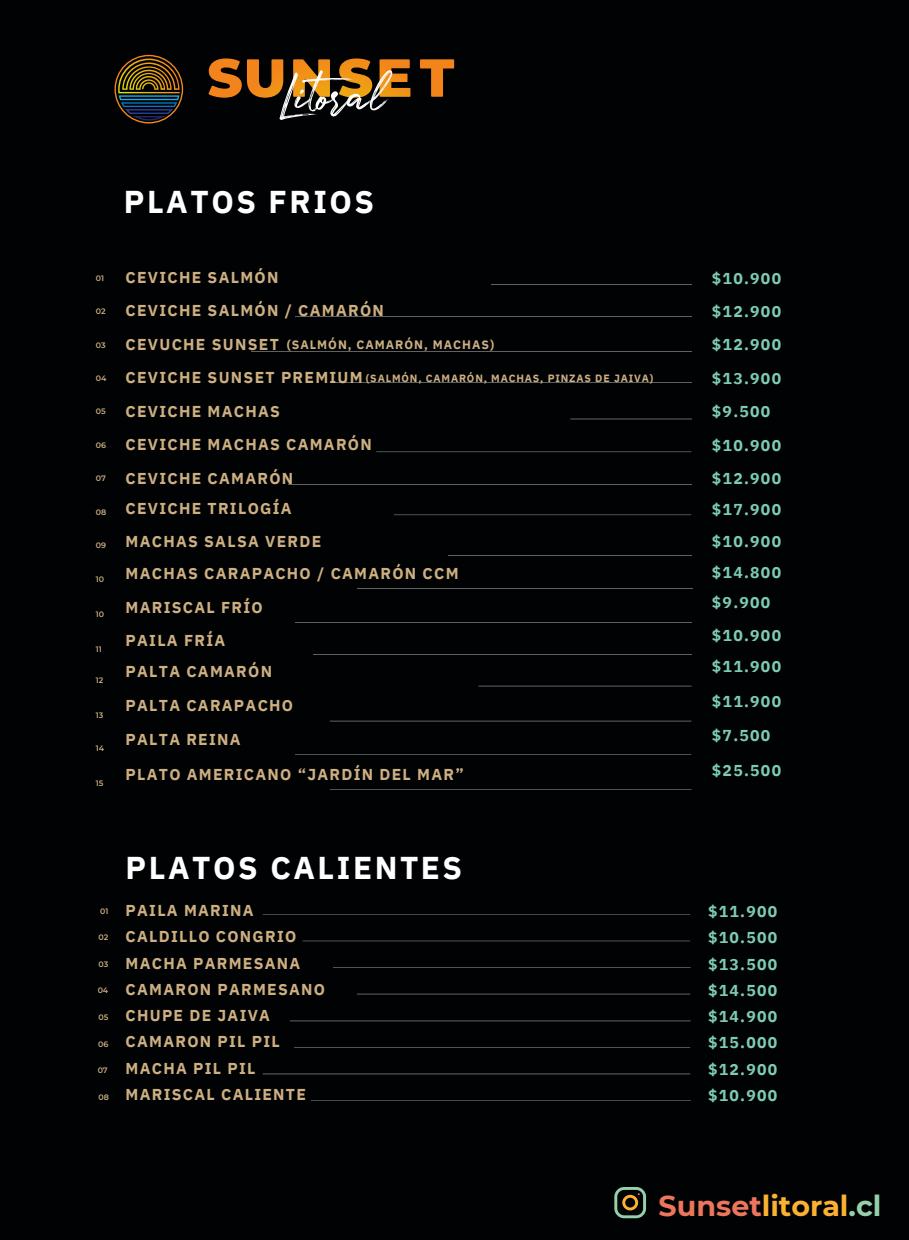
<style>
.page{position:relative;width:909px;height:1240px;background:#000204}
.page>*{position:absolute;margin:0;border:0;box-sizing:border-box;transform-origin:0 0}
.t1{font:700 31.5px "IBM Plex Sans";letter-spacing:.08em;color:#fff}
.t2{font:700 28.53px "Montserrat";color:#fcb131}
.t3{font:700 15.75px/26.2px "IBM Plex Sans";letter-spacing:.08em;color:#cdaf81}
.t4{font:700 15.75px/26.2px "IBM Plex Sans";letter-spacing:.08em;color:#7dcbb2}
.t5{font:700 12.25px "IBM Plex Sans";letter-spacing:.08em;color:#cdaf81}
.t6{font:700 10.5px "IBM Plex Sans";letter-spacing:.08em;color:#cdaf81}
.t7{font:600 7.88px "Montserrat";color:#cdaf81}
.s1{color:#ec755b}
.s2{color:#94d0a9}
</style>
<div class="page">
<svg style="left:114px;top:55px;width:69px;height:68px"></svg>
<svg style="left:208px;top:58px;width:202px;height:62px"></svg>
<svg style="left:420px;top:59px;width:34px;height:38px"></svg>
<hr style="left:252px;top:351px;width:440px;height:1px;background:#5d6162">
<hr style="left:263px;top:914px;width:427px;height:1px;background:#5d6162">
<hr style="left:263px;top:1073px;width:427px;height:1px;background:#5d6162">
<hr style="left:288px;top:484px;width:404px;height:1px;background:#5d6162">
<hr style="left:290px;top:1020px;width:401px;height:1px;background:#5d6162">
<hr style="left:294px;top:1047px;width:396px;height:1px;background:#5d6162">
<hr style="left:295px;top:754px;width:396px;height:1px;background:#5d6162">
<hr style="left:295px;top:316px;width:397px;height:1px;background:#5d6162">
<hr style="left:295px;top:622px;width:397px;height:1px;background:#5d6162">
<hr style="left:303px;top:940px;width:387px;height:1px;background:#5d6162">
<hr style="left:311px;top:1100px;width:380px;height:1px;background:#5d6162">
<hr style="left:313px;top:654px;width:379px;height:1px;background:#5d6162">
<hr style="left:330px;top:721px;width:361px;height:1px;background:#5d6162">
<hr style="left:330px;top:789px;width:361px;height:1px;background:#5d6162">
<hr style="left:333px;top:967px;width:358px;height:1px;background:#5d6162">
<hr style="left:335px;top:382px;width:357px;height:1px;background:#5d6162">
<hr style="left:357px;top:994px;width:333px;height:1px;background:#5d6162">
<hr style="left:357px;top:588px;width:335px;height:1px;background:#5d6162">
<hr style="left:376px;top:451px;width:315px;height:1px;background:#5d6162">
<hr style="left:394px;top:514px;width:297px;height:1px;background:#5d6162">
<hr style="left:449px;top:555px;width:243px;height:1px;background:#5d6162">
<hr style="left:478px;top:686px;width:213px;height:1px;background:#5d6162">
<hr style="left:491px;top:284px;width:201px;height:1px;background:#5d6162">
<hr style="left:570px;top:419px;width:122px;height:1px;background:#5d6162">
<svg style="left:614px;top:1187px;width:32px;height:31px"></svg>
<p class="t1" style="left:124px;top:181px;width:252px">PLATOS FRIOS</p>
<p class="t7" style="left:96px;top:273px;width:10px">01</p>
<p class="t7" style="left:96px;top:306px;width:11px">02</p>
<h3 class="t7" style="left:96px;top:340px;width:11px">03</h3>
<p class="t7" style="left:96px;top:373px;width:12px">04</p>
<p class="t7" style="left:96px;top:407px;width:11px">05</p>
<p class="t7" style="left:96px;top:440px;width:12px">06</p>
<p class="t7" style="left:96px;top:474px;width:12px">07</p>
<p class="t7" style="left:96px;top:507px;width:12px">08</p>
<p class="t7" style="left:96px;top:540px;width:12px">09</p>
<p class="t7" style="left:96px;top:574px;width:10px">10</p>
<p class="t7" style="left:96px;top:609px;width:10px">10</p>
<p class="t7" style="left:96px;top:644px;width:7px">11</p>
<p class="t7" style="left:96px;top:675px;width:9px">12</p>
<p class="t7" style="left:96px;top:710px;width:9px">13</p>
<p class="t7" style="left:96px;top:743px;width:10px">14</p>
<p class="t7" style="left:96px;top:778px;width:9px">15</p>
<h1 class="t3" style="left:126px;top:260px;width:260px;line-height:33.4px">CEVICHE SALMÓN<br>CEVICHE SALMÓN / CAMARÓN<br>CEVUCHE SUNSET<br>CEVICHE SUNSET PREMIUM<br>CEVICHE MACHAS<br>CEVICHE MACHAS CAMARÓN<br>CEVICHE CAMARÓN</h1>
<h1 class="t3" style="left:126px;top:491px;width:334px;line-height:33px">CEVICHE TRILOGÍA<br>MACHAS SALSA VERDE<br>MACHAS CARAPACHO / CAMARÓN CCM<br>MARISCAL FRÍO<br>PAILA FRÍA</h1>
<h1 class="t3" style="left:126px;top:657px;width:148px">PALTA CAMARÓN</h1>
<h1 class="t3" style="left:126px;top:689px;width:169px;line-height:33.4px">PALTA CARAPACHO<br>PALTA REINA</h1>
<h1 class="t3" style="left:126px;top:760px;width:340px">PLATO AMERICANO “JARDÍN DEL MAR”</h1>
<h4 class="t5" style="left:287px;top:336px;width:209px">(SALMÓN, CAMARÓN, MACHAS)</h4>
<p class="t6" style="left:366px;top:371px;width:289px">(SALMÓN, CAMARÓN, MACHAS, PINZAS DE JAIVA)</p>
<p class="t7" style="left:100px;top:906px;width:10px">01</p>
<p class="t7" style="left:98px;top:932px;width:11px">02</p>
<p class="t7" style="left:98px;top:959px;width:11px">03</p>
<h5 class="t7" style="left:98px;top:986px;width:12px">04</h5>
<p class="t7" style="left:98px;top:1012px;width:11px">05</p>
<p class="t7" style="left:98px;top:1039px;width:12px">06</p>
<p class="t7" style="left:98px;top:1065px;width:12px">07</p>
<p class="t7" style="left:98px;top:1092px;width:12px">08</p>
<p class="t1" style="left:126px;top:847px;width:338px">PLATOS CALIENTES</p>
<p class="t3" style="left:126px;top:897px;width:201px">PAILA MARINA<br>CALDILLO CONGRIO<br>MACHA PARMESANA<br>CAMARON PARMESANO<br>CHUPE DE JAIVA<br>CAMARON PIL PIL<br>MACHA PIL PIL<br>MARISCAL CALIENTE</p>
<p class="t4" style="left:712px;top:261px;width:71px;line-height:33.4px">$10.900 $12.900 $12.900 $13.900 $9.500 $10.900 $12.900</p>
<p class="t4" style="left:712px;top:492px;width:71px;line-height:32.8px">$17.900 $10.900</p>
<p class="t4" style="left:712px;top:556px;width:71px;line-height:30.2px">$14.800 $9.900</p>
<p class="t4" style="left:712px;top:620px;width:71px;line-height:30.8px">$10.900 $11.900</p>
<p class="t4" style="left:712px;top:684px;width:71px;line-height:34.1px">$11.900 $7.500</p>
<p class="t4" style="left:712px;top:757px;width:71px">$25.500</p>
<p class="t4" style="left:708px;top:898px;width:71px;text-align:justify">$11.900 $10.500 $13.500 $14.500 $14.900 $15.000 $12.900 $10.900</p>
<p class="t2" style="left:659px;top:1188px;width:224px"><span class="s1">Sunset</span>litoral<span class="s2">.cl</span></p>
</div>
